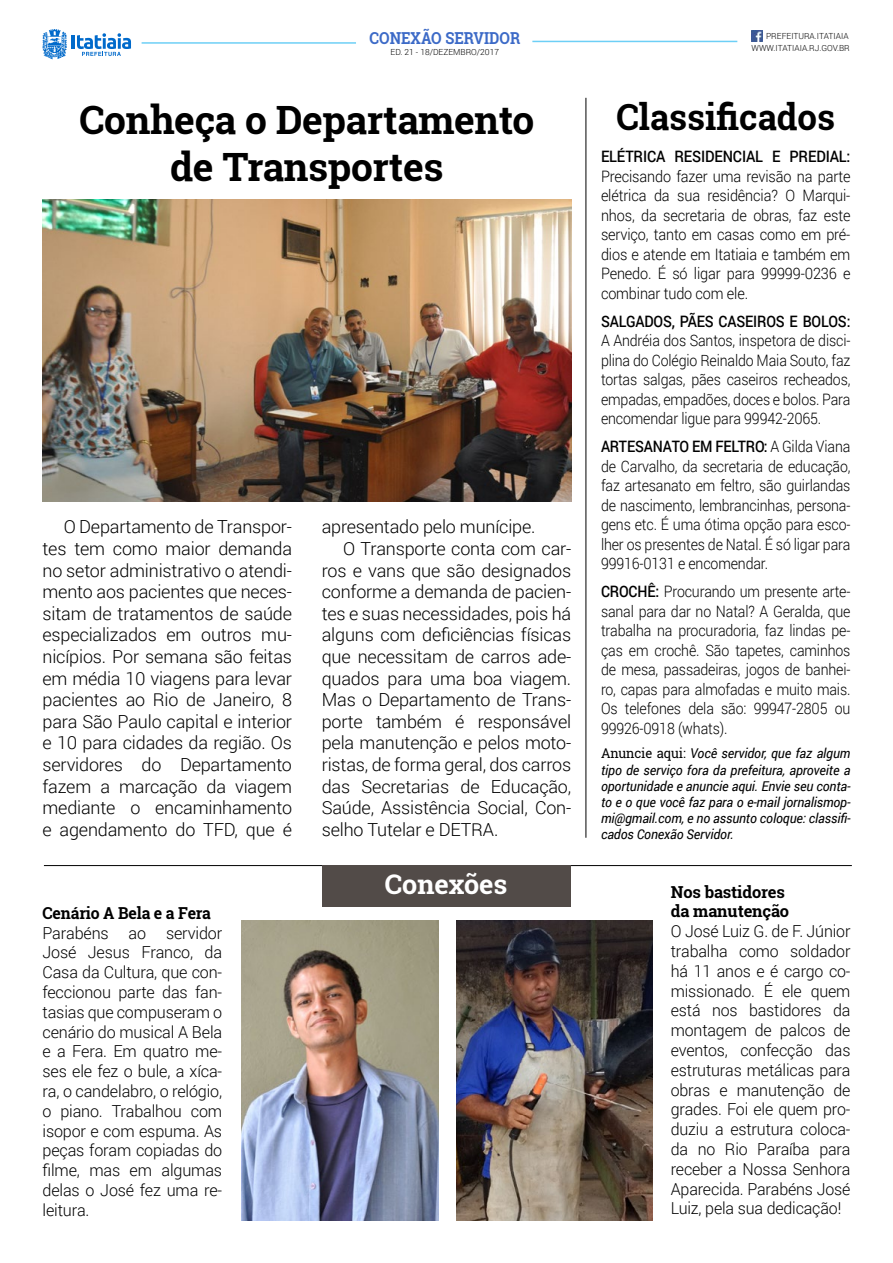
<style>
.page{position:relative;width:893px;height:1263px;background:#fff}
.page>*{position:absolute;margin:0;border:0;box-sizing:border-box;transform-origin:0 0}
.t1{font:700 39px "Roboto Slab";letter-spacing:-.01em;color:#000}
.t2{font:700 36px "Roboto Slab";color:#000}
.t3{font:700 27px "Roboto Slab";color:#fff}
.t4{font:300 18px/21.6px "Roboto";letter-spacing:-.01em;color:#000;text-align:justify}
.t5{font:300 16.5px/19.8px "Roboto";letter-spacing:-.01em;color:#000;text-align:justify}
.t6{font:700 16.5px/19.8px "Roboto Slab";letter-spacing:-.01em;color:#000}
.t7{font:700 16.5px "Roboto Slab";letter-spacing:-.01em;color:#000;scale:.96 1}
.t8{font:700 16.5px "Roboto Slab";color:#3c6ac7;scale:.9 1}
.t9{font:300 15.75px/19.5px "Roboto";letter-spacing:-.01em;color:#000;text-align:justify;scale:.9 1}
.t10{font:300 15.75px/19.5px "Roboto";letter-spacing:-.01em;color:#000;text-align:justify;scale:.92 1}
.t11{font:500 15.75px "Roboto";letter-spacing:-.01em;color:#000;scale:.92 1}
.t12{font:500 15.75px "Roboto";letter-spacing:-.01em;color:#000;scale:.9 1}
.t13{font:italic 13.5px/16.2px "Roboto";letter-spacing:-.01em;color:#000;text-align:justify;scale:.96 1}
.t14{font:300 8.4px "Roboto";color:#000}
.s1{font-weight:500}
.s2{font-family:"Roboto Slab";font-style:normal}
</style>
<div class="page">
<hr style="left:586px;top:98px;width:1px;height:740px;background:#000">
<img style="left:43px;top:200px;width:528px;height:302px">
<hr style="left:72px;top:35px;width:3px;height:14px;background:#006acb">
<svg style="left:77px;top:33px;width:54px;height:23px"></svg>
<svg style="left:43px;top:29px;width:24px;height:30px"></svg>
<hr style="left:142px;top:42px;width:214px;height:2px;background:#6dcff6">
<svg style="left:752px;top:31px;width:11px;height:11px"></svg>
<hr style="left:532px;top:41px;width:205px;height:1px;background:#6dcff6">
<hr style="left:44px;top:865px;width:808px;height:1px;background:#000">
<div style="left:322px;top:865px;width:248px;height:42px;background:#524b48"></div>
<img style="left:241px;top:921px;width:197px;height:299px">
<img style="left:456px;top:921px;width:197px;height:299px">
<p class="t8" style="left:370px;top:27px;width:169px">CONEXÃO SERVIDOR</p>
<p class="t14" style="left:391px;top:46px;width:70px">ED. 21 - 18/DeZEmbro</p>
<p class="t14" style="left:477px;top:46px;width:24px">/2017</p>
<p class="t14" style="left:766px;top:30px;width:6px">prefei</p>
<p class="t14" style="left:793px;top:30px;width:12px">tura</p>
<p class="t14" style="left:815px;top:30px;width:24px">.itatiaia</p>
<p class="t14" style="left:751px;top:43px;width:46px">www.i tatiaia</p>
<p class="t14" style="left:807px;top:43px;width:38px">.rj.gov.br</p>
<h1 class="t1" style="left:79px;top:94px;width:457px">Conheça o Departamento</h1>
<h2 class="t2" style="left:616px;top:92px;width:220px">Classificados</h2>
<h1 class="t1" style="left:170px;top:140px;width:275px">de Transportes</h1>
<p class="t11" style="left:601px;top:145px;width:216px">ELÉTRICA RESIDENCIAL E PRED</p>
<p class="t11" style="left:826px;top:145px;width:28px">IAL:</p>
<p class="t10" style="left:601px;top:166px;width:273px">Precisando fazer uma revisão na parte elétrica da sua residência? O Marqui&shy;nhos, da secretaria de obras, faz este serviço, tanto em casas como em pré&shy;dios e atende em Itatiaia e também em Penedo. É só ligar para 99999-0236 e combinar tudo com ele.</p>
<p class="t12" style="left:601px;top:310px;width:279px">SALGADOS, PÃES CASEIROS E BOLOS:</p>
<p class="t9" style="left:601px;top:330px;width:279px">A Andréia dos Santos, inspetora de disci&shy;plina do Colégio Reinaldo Maia Souto, faz tortas salgas, pães caseiros recheados, empadas, empadões, doces e bolos. Para encomendar ligue para 99942-2065.</p>
<p class="t9" style="left:601px;top:436px;width:279px"><span class="s1">ARTESANATO EM FELTRO:</span> A Gilda Viana de Carvalho, da secretaria de educação, faz artesanato em feltro, são guirlandas de nascimento, lembrancinhas, persona&shy;gens etc. É uma ótima opção para esco&shy;lher os presentes de Natal. É só ligar para 99916-0131 e encomendar.</p>
<p class="t9" style="left:601px;top:581px;width:279px"><span class="s1">CROCHÊ:</span> Procurando um presente arte&shy;sanal para dar no Natal? A Geralda, que trabalha na procuradoria, faz lindas pe&shy;ças em crochê. São tapetes, caminhos de mesa, passadeiras, jogos de banhei&shy;ro, capas para almofadas e muito mais.<br>Os telefones dela são: 99947-2805 ou 99926-0918 (whats).</p>
<p class="t13" style="left:601px;top:745px;width:261px"><span class="s2">Anuncie aqui:</span> Você servidor, que faz algum tipo de serviço fora da prefeitura, aproveite a oportunidade e anuncie aqui. Envie seu conta&shy;to e o que você faz para o e-mail jornalismop&shy;mi@gmail.com, e no assunto coloque: classifi&shy;cados Conexão Servidor.</p>
<p class="t4" style="left:43px;top:516px;width:251px;text-indent:21px">O Departamento de Transpor&shy;tes tem como maior demanda no setor administrativo o atendi&shy;mento aos pacientes que neces&shy;sitam de tratamentos de saúde especializados em outros mu&shy;nicípios. Por semana são feitas em média 10 viagens para levar pacientes ao Rio de Janeiro, 8 para São Paulo capital e interior e 10 para cidades da região. Os servidores do Departamento fazem a marcação da viagem mediante o encaminhamento e agendamento do TFD, que é</p>
<p class="t4" style="left:322px;top:516px;width:215px">apresentado pelo munícipe.</p>
<p class="t4" style="left:343px;top:537px;width:230px">O Transporte conta com car-</p>
<p class="t4" style="left:322px;top:559px;width:251px">ros e vans que são designados</p>
<p class="t4" style="left:322px;top:580px;width:251px">conforme a demanda de pacien-</p>
<p class="t4" style="left:322px;top:602px;width:251px">tes e suas necessidades, pois há</p>
<p class="t4" style="left:322px;top:624px;width:251px">alguns com deficiências físicas</p>
<p class="t4" style="left:322px;top:645px;width:251px">que necessitam de carros ade-</p>
<p class="t4" style="left:322px;top:667px;width:251px">quados para uma boa viagem.</p>
<p class="t4" style="left:322px;top:688px;width:251px">Mas o Departamento de Trans-</p>
<p class="t4" style="left:322px;top:710px;width:251px">porte também é responsável</p>
<p class="t4" style="left:322px;top:732px;width:251px">pela manutenção e pelos moto-</p>
<p class="t4" style="left:322px;top:753px;width:251px">ristas, de forma geral, dos carros</p>
<p class="t4" style="left:322px;top:775px;width:251px">das Secretarias de Educação,</p>
<p class="t4" style="left:322px;top:796px;width:251px">Saúde, Assistência Social, Con-</p>
<p class="t4" style="left:322px;top:818px;width:178px">selho Tutelar e DETRA.</p>
<p class="t7" style="left:43px;top:901px;width:177px">Cenário A Bela e a Fera</p>
<p class="t5" style="left:43px;top:922px;width:181px">Parabéns ao servidor José Jesus Franco, da Casa da Cultura, que con&shy;feccionou parte das fan&shy;tasias que compuseram o cenário do musical A Bela e a Fera. Em quatro me&shy;ses ele fez o bule, a xíca&shy;ra, o candelabro, o relógio, o piano. Trabalhou com isopor e com espuma. As peças foram copiadas do filme, mas em algumas delas o José fez uma re&shy;leitura.</p>
<h3 class="t3" style="left:385px;top:865px;width:124px">Conexões</h3>
<p class="t6" style="left:671px;top:881px;width:120px">Nos bastidores da manutenção</p>
<p class="t5" style="left:671px;top:921px;width:181px">O José Luiz G. de F. Júnior trabalha como soldador há 11 anos e é cargo co&shy;missionado. É ele quem está nos bastidores da montagem de palcos de eventos, confecção das estruturas metálicas para obras e manutenção de grades. Foi ele quem pro&shy;duziu a estrutura coloca&shy;da no Rio Paraíba para receber a Nossa Senhora Aparecida. Parabéns José Luiz, pela sua dedicação!</p>
</div>
